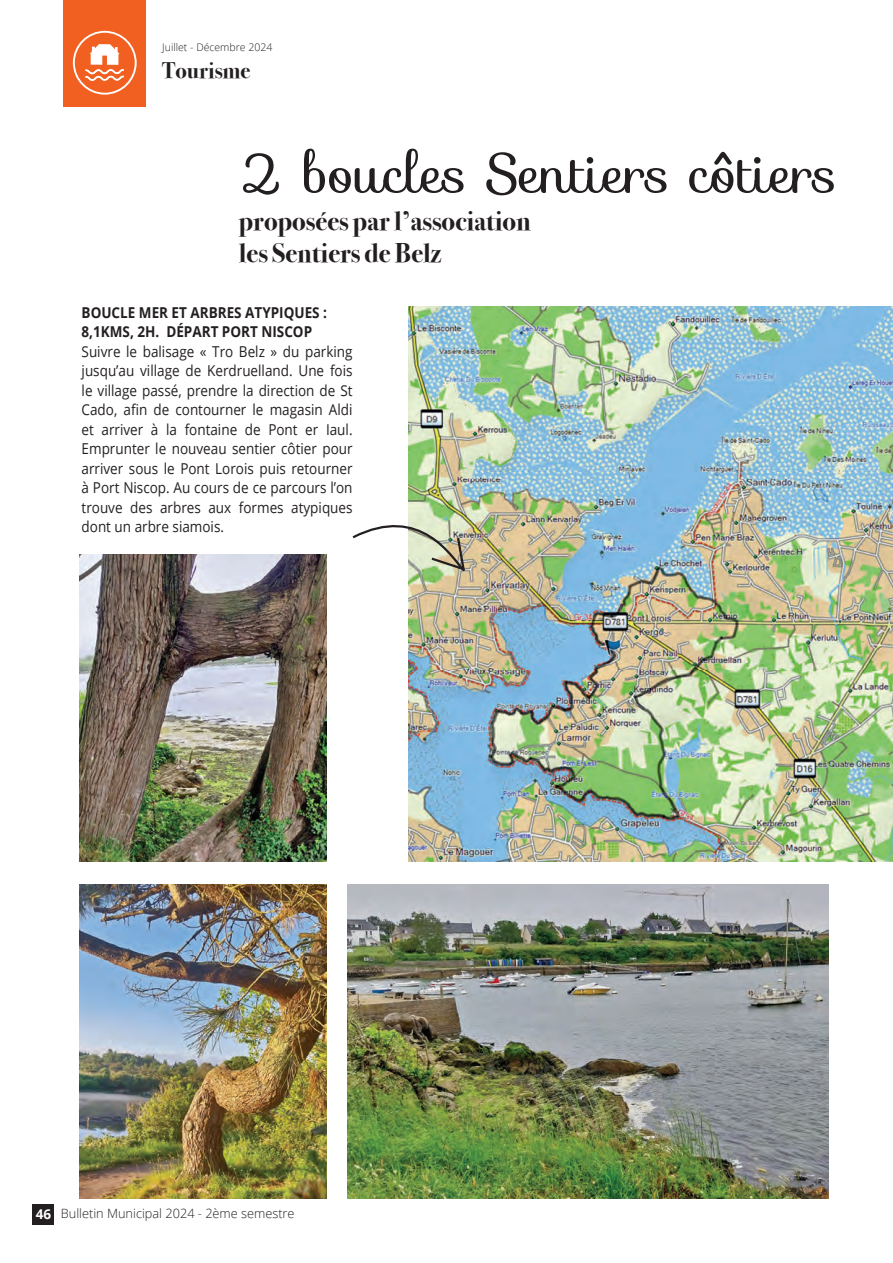
<style>
.page{position:relative;width:893px;height:1263px;background:#fff}
.page>*{position:absolute;margin:0;border:0;box-sizing:border-box;transform-origin:0 0}
.t1{font:54.75px "Sofia";color:#231f20}
.t2{font:700 27px/32.4px "Bodoni Svty Two ITCTT";color:#231f20}
.t3{font:700 22.5px "Bodoni Svty Two ITCTT";color:#231f20}
.t4{font:15px/19.5px "Open Sans";color:#231f20;text-align:justify;scale:.9 1}
.t5{font:700 15px/19.5px "Open Sans";color:#231f20;scale:.9 1}
.t6{font:300 12.75px "Open Sans";color:#231f20}
.t7{font:300 10.5px "Open Sans";color:#231f20}
.s1{font-weight:700;font-size:13.5px;color:#fff}
</style>
<div class="page">
<div style="left:32px;top:1203px;width:22px;height:21px;background:#231f20"></div>
<div style="left:63px;top:0;width:83px;height:107px;background:#f26021"></div>
<svg style="left:73px;top:31px;width:64px;height:64px"></svg>
<img style="left:409px;top:306px;width:484px;height:555px">
<svg style="left:352px;top:502px;width:115px;height:72px"></svg>
<img style="left:348px;top:884px;width:480px;height:314px">
<img style="left:80px;top:554px;width:247px;height:307px">
<img style="left:80px;top:884px;width:247px;height:314px">
<p class="t7" style="left:162px;top:40px;width:112px">Juillet - Décembre 2024</p>
<h3 class="t3" style="left:162px;top:52px;width:90px">Tourisme</h3>
<h1 class="t1" style="left:239px;top:130px;width:600px">2 boucles Sentiers côtiers</h1>
<h2 class="t2" style="left:239px;top:202px;width:294px">proposées par l’association les Sentiers de Belz</h2>
<p class="t5" style="left:82px;top:302px;width:274px">BOUCLE MER ET ARBRES ATYPIQUES :<br>8,1KMS, 2H. DÉPART PORT NISCOP</p>
<p class="t4" style="left:82px;top:341px;width:303px">Suivre le balisage « Tro Belz » du parking jusqu’au village de Kerdruelland. Une fois le village passé, prendre la direction de St Cado, afin de contourner le magasin Aldi et arriver à la fontaine de Pont er Iaul.<br>Emprunter le nouveau sentier côtier pour arriver sous le Pont Lorois puis retourner à Port Niscop. Au cours de ce parcours l’on trouve des arbres aux formes atypiques dont un arbre siamois.</p>
<p class="t6" style="left:36px;top:1204px;width:260px"><span class="s1">46</span> Bulletin Municipal 2024 - 2ème semestre</p>
</div>
